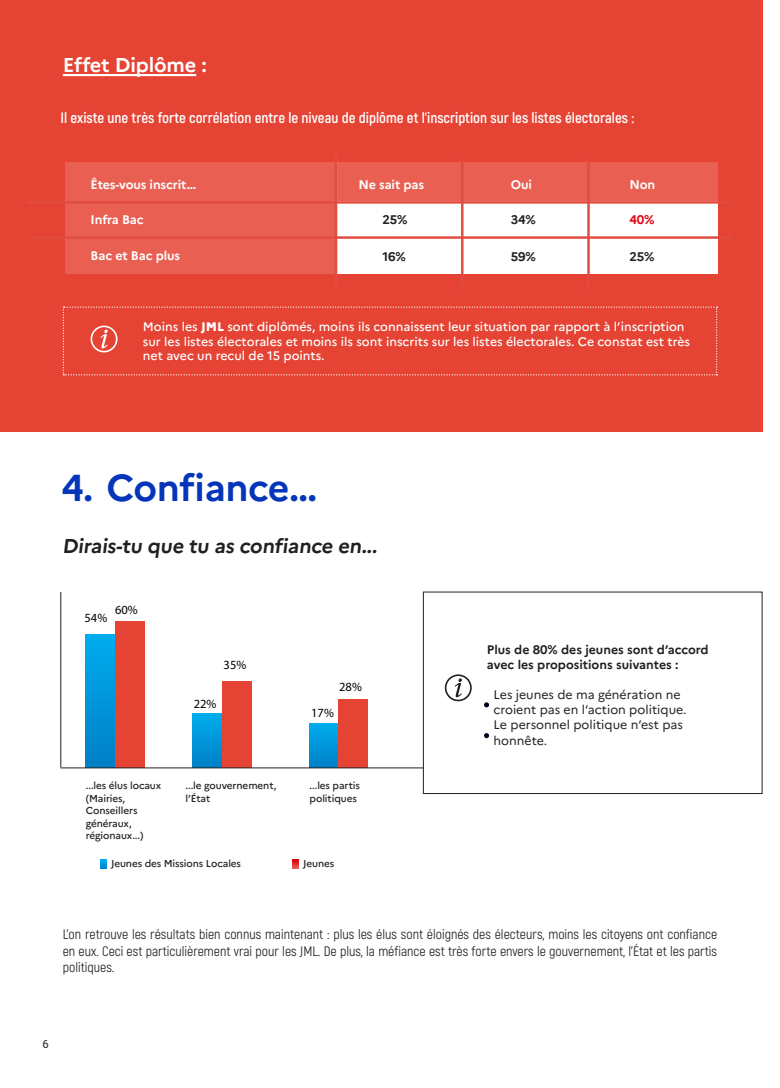
<style>
.page{position:relative;width:780px;height:1088px;background:#fff}
.page>*{position:absolute;margin:0;border:0;box-sizing:border-box;transform-origin:0 0}
.t1{font:700 37.5px "Marianne";letter-spacing:-.01em;color:#0535b8}
.t2{font:700 20px "Marianne";color:#231f20}
.t3{font:700 20px "Marianne";letter-spacing:-.01em;color:#fff}
.t4{font:700 15px "Akrobat";color:#fff}
.t5{font:13.75px/16.5px "Akrobat";color:#231f20;text-align:justify}
.t6{font:700 12.5px "Marianne";letter-spacing:-.01em;color:#fff}
.t7{font:12.5px "Myriad Pro";color:#000}
.t8{font:700 12.5px "Marianne";letter-spacing:-.015em;color:#231f20}
.t9{font:700 12.5px "Marianne";color:#e1000f}
.t10{font:500 12.38px/14.9px "Marianne";color:#fff}
.t11{font:12.38px/14.9px "Marianne";color:#231f20}
.t12{font:700 12.38px/14.9px "Marianne";color:#231f20}
.t13{font:11.25px "Heebo";color:#231f20}
.t14{font:500 10px/12.5px "Marianne";letter-spacing:-.01em;color:#231f20}
.s1{font-weight:800}
</style>
<div class="page">
<div style="left:0;top:0;width:762px;height:431px;background:#e54333"></div>
<div style="left:65px;top:162px;width:272px;height:111px;background:#e96053"></div>
<div style="left:336px;top:201px;width:381px;height:72px;background:#fff"></div>
<div style="left:336px;top:162px;width:381px;height:40px;background:#e96053"></div>
<hr style="left:461px;top:158px;width:2px;height:131px;background:#e14d40">
<hr style="left:335px;top:155px;width:2px;height:130px;background:#e14d40">
<hr style="left:27px;top:201px;width:700px;height:3px;background:#e14d40">
<hr style="left:31px;top:236px;width:701px;height:3px;background:#e14d40">
<hr style="left:587px;top:158px;width:2px;height:131px;background:#e14d40">
<div style="left:86px;top:635px;width:29px;height:133px;background:linear-gradient(to bottom,#00adee,#007ec6)"></div>
<div style="left:193px;top:713px;width:29px;height:55px;background:linear-gradient(to bottom,#00aeee,#007fc6)"></div>
<div style="left:309px;top:724px;width:30px;height:44px;background:linear-gradient(to bottom,#00aded,#0080c7)"></div>
<div style="left:115px;top:622px;width:29px;height:146px;background:#e54333"></div>
<div style="left:222px;top:681px;width:29px;height:87px;background:#e54333"></div>
<div style="left:339px;top:699px;width:29px;height:69px;background:#e54333"></div>
<hr style="left:60px;top:768px;width:368px;height:1px;background:#231f20">
<hr style="left:61px;top:592px;width:1px;height:175px;background:#231f20">
<div style="left:423px;top:592px;width:339px;height:202px;border:1px solid #231f20"></div>
<svg style="left:484px;top:702px;width:5px;height:5px"></svg>
<svg style="left:484px;top:733px;width:5px;height:5px"></svg>
<svg style="left:293px;top:860px;width:6px;height:9px"></svg>
<svg style="left:100px;top:860px;width:7px;height:9px"></svg>
<hr style="left:63px;top:74px;width:133px;height:2px;background:#fff">
<svg style="left:445px;top:674px;width:26px;height:27px"></svg>
<svg style="left:63px;top:306px;width:654px;height:69px"></svg>
<p class="t3" style="left:63px;top:50px;width:145px">Effet Diplôme :</p>
<p class="t4" style="left:60px;top:108px;width:575px">Il existe une très forte corrélation entre le niveau de diplôme et l’inscription sur les listes électorales :</p>
<p class="t6" style="left:91px;top:175px;width:107px">Êtes-vous inscrit…</p>
<p class="t6" style="left:358px;top:175px;width:67px">Ne sait pas</p>
<p class="t8" style="left:382px;top:210px;width:27px">25%</p>
<p class="t8" style="left:382px;top:247px;width:25px">16%</p>
<p class="t8" style="left:510px;top:247px;width:27px">59%</p>
<p class="t6" style="left:510px;top:175px;width:23px">Oui</p>
<p class="t6" style="left:629px;top:175px;width:27px">Non</p>
<p class="t8" style="left:510px;top:210px;width:27px">34%</p>
<p class="t9" style="left:629px;top:210px;width:27px">40%</p>
<p class="t8" style="left:629px;top:247px;width:27px">25%</p>
<p class="t6" style="left:91px;top:210px;width:55px">Infra Bac</p>
<p class="t6" style="left:91px;top:246px;width:91px">Bac et Bac plus</p>
<p class="t10" style="left:143px;top:318px;width:548px">Moins les <span class="s1">JML</span> sont diplômés, moins ils connaissent leur situation par rapport à l’inscription sur les listes électorales et moins ils sont inscrits sur les listes électorales. Ce constat est très net avec un recul de 15 points.</p>
<p class="t1" style="left:61px;top:459px;width:257px">4. Confiance…</p>
<p class="t2" style="left:62px;top:530px;width:320px">Dirais-tu que tu as confiance en...</p>
<p class="t7" style="left:84px;top:610px;width:24px">54%</p>
<p class="t7" style="left:115px;top:602px;width:24px">60%</p>
<p class="t7" style="left:223px;top:657px;width:24px">35%</p>
<p class="t7" style="left:194px;top:696px;width:24px">22%</p>
<p class="t7" style="left:339px;top:679px;width:24px">28%</p>
<p class="t7" style="left:311px;top:705px;width:24px">17%</p>
<p class="t14" style="left:86px;top:778px;width:77px">...les élus locaux (Mairies,</p>
<p class="t14" style="left:86px;top:803px;width:53px">Conseillers</p>
<p class="t14" style="left:86px;top:816px;width:47px">généraux,</p>
<p class="t14" style="left:86px;top:828px;width:59px">régionaux...)</p>
<p class="t14" style="left:185px;top:778px;width:92px">...le gouvernement, l’État</p>
<p class="t14" style="left:309px;top:778px;width:52px">...les partis</p>
<p class="t14" style="left:309px;top:791px;width:49px">politiques</p>
<p class="t14" style="left:111px;top:857px;width:131px">Jeunes des Missions Locales</p>
<p class="t14" style="left:303px;top:857px;width:33px">Jeunes</p>
<p class="t12" style="left:487px;top:641px;width:223px">Plus de 80% des jeunes sont d’accord avec les propositions suivantes :</p>
<p class="t11" style="left:493px;top:687px;width:194px">Les jeunes de ma génération ne croient pas en l’action politique.</p>
<p class="t11" style="left:493px;top:717px;width:191px">Le personnel politique n’est pas</p>
<p class="t11" style="left:493px;top:733px;width:55px">honnête.</p>
<p class="t5" style="left:63px;top:926px;width:656px">L’on retrouve les résultats bien connus maintenant : plus les élus sont éloignés des électeurs, moins les citoyens ont confiance en eux. Ceci est particulièrement vrai pour les JML. De plus, la méfiance est très forte envers le gouvernement, l’État et les partis politiques.</p>
<p class="t13" style="left:43px;top:1036px;width:8px">6</p>
</div>
